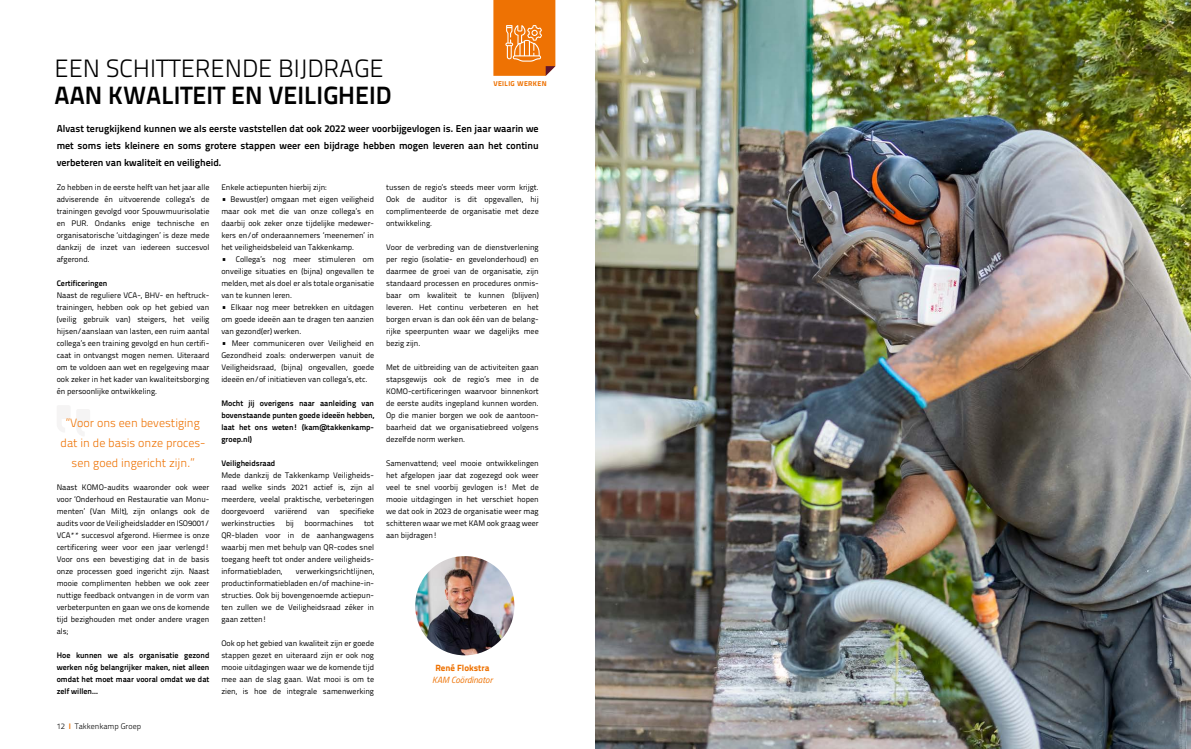
<style>
.page{position:relative;width:1191px;height:749px;background:#fff}
.page>*{position:absolute;margin:0;border:0;box-sizing:border-box;transform-origin:0 0}
.t1{font:700 25px "Titillium Text 22 L";color:#000}
.t2{font:300 25px "Titillium Text 22 L";color:#000}
.t3{font:300 12px/20px "Titillium Text 22 L";color:#ee7203;text-align:center}
.t4{font:700 10px/17px "Titillium Text 22 L";color:#000;text-align:justify}
.t5{font:italic 9px "Titillium";color:#ee7203}
.t6{font:800 9px "Titillium Text 22 L";color:#ee7203}
.t7{font:8px/12px "Titillium Text 22 L";color:#000;text-align:justify}
.t8{font:700 8px/12px "Titillium Text 22 L";color:#000;text-align:justify}
.t9{font:300 8px "Titillium Text 22 L";color:#000}
.t10{font:800 7px "Titillium Text 22 L";letter-spacing:.05em;color:#ee7203}
.s1{font-weight:700;color:#ee7203}
.s2{font-size:10px}
</style>
<div class="page">
<img style="left:595px;top:0;width:596px;height:748px">
<img style="left:415px;top:556px;width:99px;height:99px;border-radius:50px">
<svg style="left:57px;top:406px;width:33px;height:30px"></svg>
<svg style="left:493px;top:0;width:62px;height:76px;background:#ee7f1c"></svg>
<h1 class="t2" style="left:55px;top:50px;width:331px">EEN SCHITTERENDE BIJDRAGE</h1>
<h1 class="t1" style="left:55px;top:76px;width:338px">AAN KWALITEIT EN VEILIGHEID</h1>
<p class="t10" style="left:493px;top:78px;width:55px">VEILIG WERKEN</p>
<p class="t4" style="left:57px;top:120px;width:483px">Alvast terugkijkend kunnen we als eerste vaststellen dat ook 2022 weer voorbijgevlogen is. Een jaar waarin we met soms iets kleinere en soms grotere stappen weer een bijdrage hebben mogen leveren aan het continu verbeteren van kwaliteit en veiligheid.</p>
<p class="t7" style="left:57px;top:180px;width:154px">Zo hebben in de eerste helft van het jaar alle adviserende én uitvoerende collega’s de trainingen gevolgd voor Spouwmuurisolatie en PUR. Ondanks enige technische en organisatorische ‘uitdagingen’ is deze mede dankzij de inzet van iedereen succesvol afgerond.</p>
<p class="t8" style="left:57px;top:276px;width:52px">Certificeringen</p>
<p class="t7" style="left:57px;top:288px;width:154px">Naast de reguliere VCA-, BHV- en heftruck&shy;trainingen, hebben ook op het gebied van (veilig gebruik van) steigers, het veilig hijsen/aanslaan van lasten, een ruim aantal collega’s een training gevolgd en hun certifi&shy;caat in ontvangst mogen nemen. Uiteraard om te voldoen aan wet en regelgeving maar ook zeker in het kader van kwaliteitsborging én persoonlijke ontwikkeling.</p>
<h2 class="t3" style="left:60px;top:412px;width:147px">‘‘Voor ons een bevestiging dat in de basis onze proces&shy;sen goed ingericht zijn.’’</h2>
<p class="t7" style="left:57px;top:480px;width:154px">Naast KOMO-audits waaronder ook weer voor ‘Onderhoud en Restauratie van Monu&shy;menten’ (Van Milt), zijn onlangs ook de audits voor de Veiligheidsladder en ISO9001/ VCA** succesvol afgerond. Hiermee is onze certificering weer voor een jaar verlengd!<br>Voor ons een bevestiging dat in de basis onze processen goed ingericht zijn. Naast mooie complimenten hebben we ook zeer nuttige feedback ontvangen in de vorm van verbeterpunten en gaan we ons de komende tijd bezighouden met onder andere vragen als;</p>
<p class="t8" style="left:57px;top:648px;width:154px">Hoe kunnen we als organisatie gezond werken nóg belangrijker maken, niet alleen omdat het moet maar vooral omdat we dat zelf willen...</p>
<p class="t9" style="left:57px;top:720px;width:86px">12 <span class="s1">I</span> Takkenkamp Groep</p>
<p class="t7" style="left:221px;top:180px;width:107px">Enkele actiepunten hierbij zijn:</p>
<p class="t7" style="left:221px;top:192px;width:154px"><span class="s2">•</span> Bewust(er) omgaan met eigen veiligheid maar ook met die van onze collega’s en daarbij ook zeker onze tijdelijke medewer&shy;kers en/of onderaannemers ‘meenemen’ in het veiligheidsbeleid van Takkenkamp.</p>
<p class="t7" style="left:221px;top:252px;width:154px"><span class="s2">•</span> Collega’s nog meer stimuleren om onveilige situaties en (bijna) ongevallen te melden, met als doel er als totale organisatie van te kunnen leren.</p>
<p class="t7" style="left:221px;top:300px;width:154px"><span class="s2">•</span> Elkaar nog meer betrekken en uitdagen om goede ideeën aan te dragen ten aanzien van gezond(er) werken.</p>
<p class="t7" style="left:221px;top:336px;width:154px"><span class="s2">•</span> Meer communiceren over Veiligheid en Gezondheid zoals: onderwerpen vanuit de Veiligheidsraad, (bijna) ongevallen, goede ideeën en/of initiatieven van collega’s, etc.</p>
<p class="t8" style="left:221px;top:396px;width:154px">Mocht jij overigens naar aanleiding van bovenstaande punten goede ideeën hebben, laat het ons weten! (kam@takkenkamp&shy;groep.nl)</p>
<p class="t8" style="left:221px;top:456px;width:55px">Veiligheidsraad</p>
<p class="t7" style="left:221px;top:468px;width:154px">Mede dankzij de Takkenkamp Veiligheids&shy;raad welke sinds 2021 actief is, zijn al meerdere, veelal praktische, verbeteringen doorgevoerd variërend van specifieke werkinstructies</p>
<p class="t7" style="left:286px;top:516px;width:10px">bij</p>
<p class="t7" style="left:304px;top:516px;width:51px">boormachines</p>
<p class="t7" style="left:221px;top:516px;width:154px;text-indent:143px">tot QR-bladen voor in de aanhangwagens waarbij men met behulp van QR-codes snel toegang heeft tot onder andere veiligheids&shy;informatiebladen,</p>
<p class="t7" style="left:221px;top:564px;width:154px;text-indent:74px">verwerkingsrichtlijnen, productinformatiebladen en/of machine-in&shy;structies. Ook bij bovengenoemde actiepun&shy;ten zullen we de Veiligheidsraad zéker in gaan zetten!</p>
<p class="t7" style="left:221px;top:636px;width:154px">Ook op het gebied van kwaliteit zijn er goede stappen gezet en uiteraard zijn er ook nog mooie uitdagingen waar we de komende tijd mee aan de slag gaan. Wat mooi is om te zien, is hoe de integrale samenwerking</p>
<p class="t7" style="left:386px;top:180px;width:154px">tussen de regio’s steeds meer vorm krijgt.<br>Ook de auditor is dit opgevallen, hij complimenteerde de organisatie met deze ontwikkeling.</p>
<p class="t7" style="left:386px;top:240px;width:154px">Voor de verbreding van de dienstverlening per regio (isolatie- en gevelonderhoud) en daarmee de groei van de organisatie, zijn standaard processen en procedures onmis&shy;baar om kwaliteit te kunnen (blijven) leveren. Het continu verbeteren en het borgen ervan is dan ook één van de belang&shy;rijke speerpunten waar we dagelijks mee bezig zijn.</p>
<p class="t7" style="left:386px;top:360px;width:154px">Met de uitbreiding van de activiteiten gaan stapsgewijs ook de regio’s mee in de KOMO-certificeringen waarvoor binnenkort de eerste audits ingepland kunnen worden.<br>Op die manier borgen we ook de aantoon&shy;baarheid dat we organisatiebreed volgens dezelfde norm werken.</p>
<p class="t7" style="left:386px;top:456px;width:154px">Samenvattend; veel mooie ontwikkelingen het afgelopen jaar dat zogezegd ook weer veel te snel voorbij gevlogen is! Met de mooie uitdagingen in het verschiet hopen we dat ook in 2023 de organisatie weer mag schitteren waar we met KAM ook graag weer aan bijdragen!</p>
<p class="t6" style="left:435px;top:660px;width:56px">René Flokstra</p>
<p class="t5" style="left:432px;top:672px;width:62px">KAM Coördinator</p>
</div>
